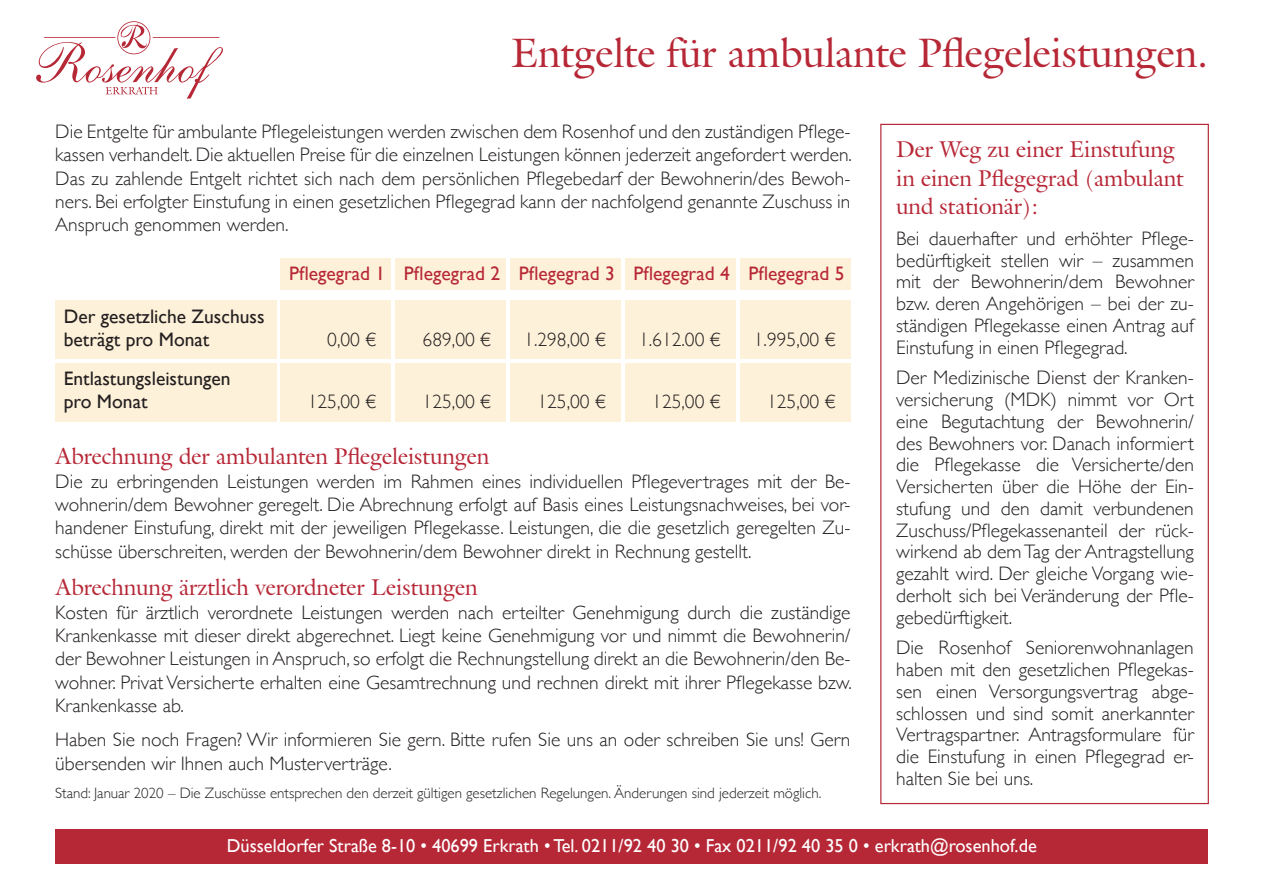
<style>
.page{position:relative;width:1263px;height:893px;background:#fff}
.page>*{position:absolute;margin:0;border:0;box-sizing:border-box;transform-origin:0 0}
.t1{font:40.5px "Galliard IT Cby BT";color:#b72837}
.t2{font:22.5px/28.5px "Galliard IT Cby BT";color:#b72837}
.t3{font:300 19.5px/21.8px "Gill Sans";color:#231f20;text-align:justify}
.t4{font:19.5px/23.4px "Gill Sans";color:#231f20}
.t5{font:19.5px "Gill Sans";color:#b72837}
.t6{font:18.75px "Gill Sans";color:#fff}
.t7{font:300 15px "Gill Sans";color:#231f20}
</style>
<div class="page">
<svg style="left:36px;top:21px;width:187px;height:78px"></svg>
<div style="left:55px;top:829px;width:1153px;height:34px;background:#b72837"></div>
<div style="left:55px;top:301px;width:221px;height:58px;background:#fef1d9"></div>
<div style="left:55px;top:363px;width:221px;height:58px;background:#fef1d9"></div>
<div style="left:281px;top:258px;width:110px;height:32px;background:#fef1d9"></div>
<div style="left:395px;top:258px;width:111px;height:32px;background:#fef1d9"></div>
<div style="left:510px;top:258px;width:111px;height:32px;background:#fef1d9"></div>
<div style="left:625px;top:258px;width:111px;height:32px;background:#fef1d9"></div>
<div style="left:740px;top:258px;width:110px;height:32px;background:#fef1d9"></div>
<div style="left:281px;top:301px;width:110px;height:58px;background:#fef1d9"></div>
<div style="left:281px;top:363px;width:110px;height:58px;background:#fef1d9"></div>
<div style="left:395px;top:301px;width:111px;height:58px;background:#fef1d9"></div>
<div style="left:395px;top:363px;width:111px;height:58px;background:#fef1d9"></div>
<div style="left:510px;top:301px;width:111px;height:58px;background:#fef1d9"></div>
<div style="left:510px;top:363px;width:111px;height:58px;background:#fef1d9"></div>
<div style="left:625px;top:301px;width:111px;height:58px;background:#fef1d9"></div>
<div style="left:625px;top:363px;width:111px;height:58px;background:#fef1d9"></div>
<div style="left:740px;top:301px;width:110px;height:58px;background:#fef1d9"></div>
<div style="left:740px;top:363px;width:110px;height:58px;background:#fef1d9"></div>
<h1 class="t1" style="left:511px;top:27px;width:698px">Entgelte für ambulante Pflegeleistungen.</h1>
<p class="t3" style="left:55px;top:119px;width:798px;line-height:23.4px">Die Entgelte für ambulante Pflegeleistungen werden zwischen dem Rosenhof und den zuständigen Pflege&shy;kassen verhandelt. Die aktuellen Preise für die einzelnen Leistungen können jederzeit angefordert werden.<br>Das zu zahlende Entgelt richtet sich nach dem persönlichen Pflegebedarf der Bewohnerin/des Bewoh&shy;ners. Bei erfolgter Einstufung in einen gesetzlichen Pflegegrad kann der nachfolgend genannte Zuschuss in Anspruch genommen werden.</p>
<p class="t4" style="left:64px;top:304px;width:202px">Der gesetzliche Zuschuss beträgt pro Monat</p>
<p class="t5" style="left:289px;top:262px;width:557px">Pflegegrad 1 Pflegegrad 2 Pflegegrad 3 Pflegegrad 4 Pflegegrad 5</p>
<p class="t3" style="left:327px;top:328px;width:51px">0,00 €</p>
<p class="t3" style="left:423px;top:328px;width:70px">689,00 €</p>
<p class="t3" style="left:524px;top:328px;width:83px">1.298,00 €</p>
<p class="t3" style="left:639px;top:328px;width:83px">1.612.00 €</p>
<p class="t3" style="left:754px;top:328px;width:83px">1.995,00 €</p>
<p class="t4" style="left:64px;top:367px;width:168px">Entlastungsleistungen pro Monat</p>
<p class="t2" style="left:55px;top:442px;width:435px">Abrechnung der ambulanten Pflegeleistungen</p>
<p class="t3" style="left:55px;top:468px;width:797px;line-height:23.4px">Die zu erbringenden Leistungen werden im Rahmen eines individuellen Pflegevertrages mit der Be&shy;wohnerin/dem Bewohner geregelt. Die Abrechnung erfolgt auf Basis eines Leistungsnachweises, bei vor&shy;handener Einstufung, direkt mit der jeweiligen Pflegekasse. Leistungen, die die gesetzlich geregelten Zu&shy;schüsse überschreiten, werden der Bewohnerin/dem Bewohner direkt in Rechnung gestellt.</p>
<p class="t2" style="left:55px;top:573px;width:424px">Abrechnung ärztlich verordneter Leistungen</p>
<p class="t3" style="left:55px;top:600px;width:798px;line-height:23.4px">Kosten für ärztlich verordnete Leistungen werden nach erteilter Genehmigung durch die zuständige Krankenkasse mit dieser direkt abgerechnet. Liegt keine Genehmigung vor und nimmt die Bewohnerin/ der Bewohner Leistungen in Anspruch, so erfolgt die Rechnungstellung direkt an die Bewohnerin/den Be&shy;wohner. Privat Versicherte erhalten eine Gesamtrechnung und rechnen direkt mit ihrer Pflegekasse bzw.<br>Krankenkasse ab.</p>
<p class="t3" style="left:55px;top:727px;width:797px;line-height:23.4px">Haben Sie noch Fragen? Wir informieren Sie gern. Bitte rufen Sie uns an oder schreiben Sie uns! Gern übersenden wir Ihnen auch Musterverträge.</p>
<p class="t7" style="left:55px;top:781px;width:768px">Stand: Januar 2020 – Die Zuschüsse entsprechen den derzeit gültigen gesetzlichen Regelungen. Änderungen sind jederzeit möglich.</p>
<p class="t3" style="left:308px;top:390px;width:70px">125,00 €</p>
<p class="t3" style="left:423px;top:390px;width:70px">125,00 €</p>
<p class="t3" style="left:537px;top:390px;width:70px">125,00 €</p>
<p class="t3" style="left:652px;top:390px;width:70px">125,00 €</p>
<p class="t3" style="left:767px;top:390px;width:70px">125,00 €</p>
<p class="t2" style="left:896px;top:135px;width:289px">Der Weg zu einer Einstufung in einen Pflegegrad (ambulant und stationär):</p>
<p class="t3" style="left:896px;top:227px;width:299px">Bei dauerhafter und erhöhter Pflege&shy;bedürftigkeit stellen wir – zusammen mit der Bewohnerin/dem Bewohner bzw. deren Angehörigen – bei der zu&shy;ständigen Pflegekasse einen Antrag auf Einstufung in einen Pflegegrad.</p>
<p class="t3" style="left:896px;top:366px;width:299px">Der Medizinische Dienst der Kranken&shy;versicherung (MDK) nimmt vor Ort eine Begutachtung der Bewohnerin/ des Bewohners vor. Danach informiert die Pflegekasse die Versicherte/den Versicherten über die Höhe der Ein&shy;stufung und den damit verbundenen Zuschuss/Pflegekassenanteil der rück&shy;wirkend ab dem Tag der Antragstellung gezahlt wird. Der gleiche Vorgang wie&shy;derholt sich bei Veränderung der Pfle&shy;gebedürftigkeit.</p>
<p class="t3" style="left:896px;top:636px;width:299px">Die Rosenhof Seniorenwohnanlagen haben mit den gesetzlichen Pflegekas&shy;sen einen Versorgungsvertrag abge&shy;schlossen und sind somit anerkannter Vertragspartner. Antragsformulare für die Einstufung in einen Pflegegrad er&shy;halten Sie bei uns.</p>
<p class="t6" style="left:227px;top:835px;width:811px">Düsseldorfer Straße 8-10 • 40699 Erkrath • Tel. 0211/92 40 30 • Fax 0211/92 40 35 0 • erkrath@rosenhof.de</p>
</div>
